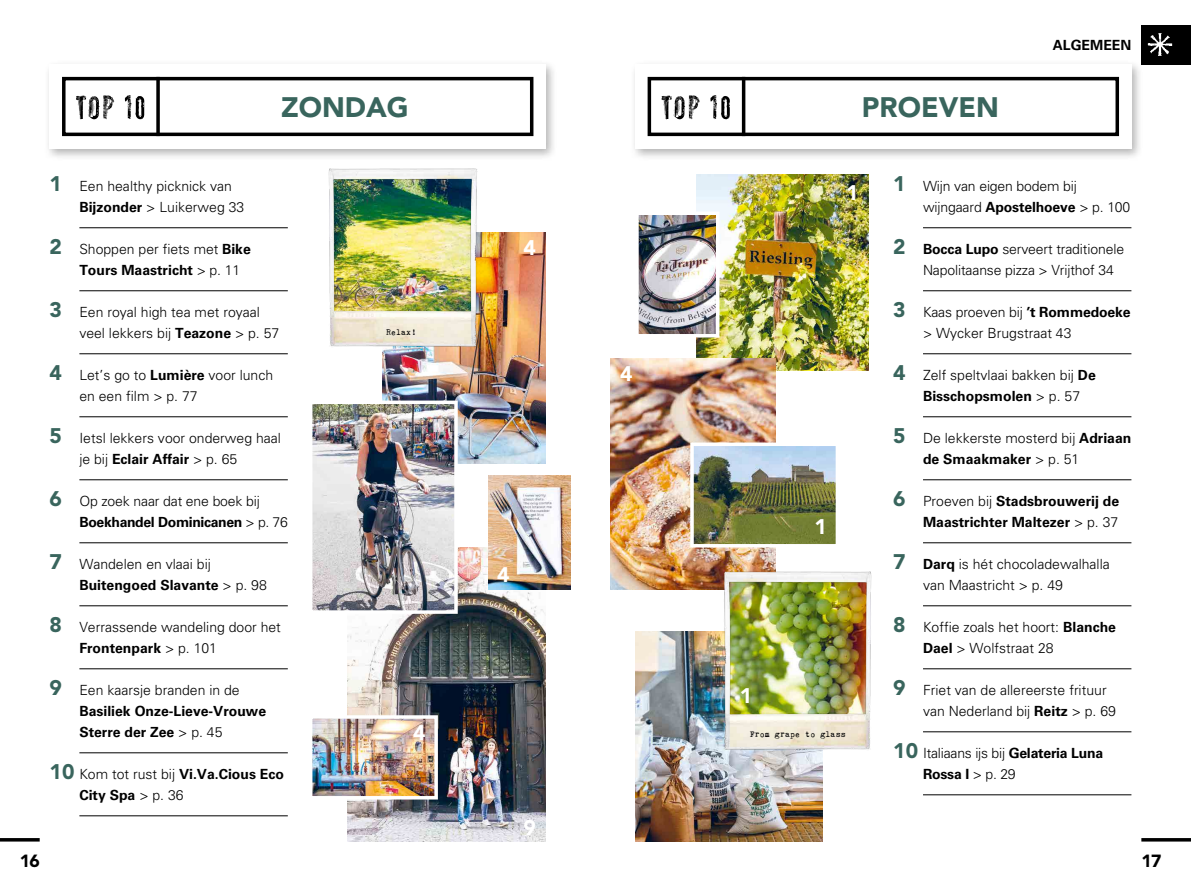
<style>
.page{position:relative;width:1191px;height:893px;background:#fff}
.page>*{position:absolute;margin:0;border:0;box-sizing:border-box;transform-origin:0 0}
.t1{font:900 28px "Avenir";color:#39655d}
.t2{font:900 21px "Avenir";color:#39655d}
.t3{font:900 21px "Avenir";color:#fff}
.t4{font:900 17.5px "Avenir LT Std";color:#000}
.t5{font:300 14px/21px "Univers LT Std";color:#000}
.t6{font:700 14px/21px "Univers LT Std";color:#000}
.t7{font:8.4px "Kingthings Trypewriter 2 100 p";letter-spacing:.01em;color:#000}
.s1{font-weight:700}
.s2{font-weight:300}
</style>
<div class="page">
<hr style="left:0;top:838px;width:40px;height:3px;background:#000">
<div style="left:45px;top:60px;width:512px;height:101px;background:#000;opacity:.3"></div>
<div style="left:50px;top:64px;width:496px;height:84px;background:#fff"></div>
<div style="left:62px;top:77px;width:471px;height:59px;border:4px solid #000"></div>
<svg style="left:156px;top:77px;width:4px;height:59px"></svg>
<svg style="left:76px;top:95px;width:68px;height:24px"></svg>
<hr style="left:79px;top:227px;width:209px;height:1px;background:#000">
<hr style="left:79px;top:290px;width:209px;height:1px;background:#000">
<hr style="left:79px;top:353px;width:209px;height:1px;background:#000">
<hr style="left:79px;top:416px;width:209px;height:1px;background:#000">
<hr style="left:79px;top:479px;width:209px;height:1px;background:#000">
<hr style="left:79px;top:542px;width:209px;height:1px;background:#000">
<hr style="left:79px;top:605px;width:209px;height:1px;background:#000">
<hr style="left:79px;top:668px;width:209px;height:1px;background:#000">
<hr style="left:79px;top:752px;width:209px;height:1px;background:#000">
<hr style="left:79px;top:815px;width:209px;height:1px;background:#000">
<img style="left:382px;top:232px;width:164px;height:231px">
<img style="left:347px;top:547px;width:199px;height:294px">
<img style="left:314px;top:720px;width:119px;height:74px">
<div style="left:309px;top:715px;width:129px;height:84px;border:4px solid #fff"></div>
<img style="left:314px;top:406px;width:139px;height:203px">
<div style="left:309px;top:401px;width:149px;height:213px;border:4px solid #fff"></div>
<img style="left:488px;top:475px;width:82px;height:114px">
<img style="left:328px;top:168px;width:159px;height:188px">
<hr style="left:1141px;top:838px;width:50px;height:3px;background:#000">
<div style="left:1141px;top:25px;width:50px;height:39px;background:#000"></div>
<img style="left:1147px;top:33px;width:26px;height:23px">
<div style="left:630px;top:60px;width:513px;height:101px;background:#000;opacity:.3"></div>
<div style="left:635px;top:64px;width:496px;height:84px;background:#fff"></div>
<div style="left:647px;top:77px;width:472px;height:59px;border:4px solid #000"></div>
<hr style="left:742px;top:77px;width:3px;height:59px;background:#000">
<svg style="left:661px;top:95px;width:69px;height:24px"></svg>
<hr style="left:923px;top:227px;width:208px;height:1px;background:#000">
<hr style="left:923px;top:290px;width:208px;height:1px;background:#000">
<hr style="left:923px;top:353px;width:208px;height:1px;background:#000">
<hr style="left:923px;top:416px;width:208px;height:1px;background:#000">
<hr style="left:923px;top:479px;width:208px;height:1px;background:#000">
<hr style="left:923px;top:542px;width:208px;height:1px;background:#000">
<hr style="left:923px;top:605px;width:208px;height:1px;background:#000">
<hr style="left:923px;top:668px;width:208px;height:1px;background:#000">
<hr style="left:923px;top:731px;width:208px;height:1px;background:#000">
<hr style="left:923px;top:794px;width:208px;height:1px;background:#000">
<img style="left:635px;top:631px;width:187px;height:210px">
<img style="left:696px;top:175px;width:172px;height:196px">
<img style="left:610px;top:358px;width:165px;height:231px">
<img style="left:695px;top:447px;width:139px;height:95px">
<div style="left:690px;top:442px;width:149px;height:105px;border:4px solid #fff"></div>
<img style="left:713px;top:565px;width:159px;height:195px">
<img style="left:640px;top:216px;width:74px;height:116px">
<div style="left:635px;top:211px;width:84px;height:126px;border:4px solid #fff"></div>
<h1 class="t1" style="left:281px;top:90px;width:129px">ZONDAG</h1>
<h2 class="t2" style="left:50px;top:170px;width:14px">1</h2>
<p class="t5" style="left:79px;top:175px;width:166px">Een healthy picknick van<br><span class="s1">Bijzonder</span> &gt; Luikerweg 33</p>
<p class="t5" style="left:79px;top:238px;width:173px">Shoppen per fiets met <span class="s1">Bike<br>Tours Maastricht</span> &gt; p. 11</p>
<p class="t5" style="left:79px;top:301px;width:201px">Een royal high tea met royaal veel lekkers bij <span class="s1">Teazone</span> &gt; p. 57</p>
<p class="t5" style="left:79px;top:364px;width:195px">Let’s go to <span class="s1">Lumière</span> voor lunch en een film &gt; p. 77</p>
<p class="t5" style="left:79px;top:427px;width:203px">Ietsl lekkers voor onderweg haal je bij <span class="s1">Eclair Affair</span> &gt; p. 65</p>
<p class="t5" style="left:79px;top:490px;width:210px">Op zoek naar dat ene boek bij<br><span class="s1">Boekhandel Dominicanen</span> &gt; p. 76</p>
<p class="t5" style="left:79px;top:553px;width:189px">Wandelen en vlaai bij<br><span class="s1">Buitengoed Slavante</span> &gt; p. 98</p>
<p class="t5" style="left:79px;top:616px;width:203px">Verrassende wandeling door het<br><span class="s1">Frontenpark</span> &gt; p. 101</p>
<p class="t5" style="left:79px;top:679px;width:162px">Een kaarsje branden in de</p>
<p class="t6" style="left:79px;top:700px;width:188px">Basiliek Onze-Lieve-Vrouwe<br>Sterre der Zee <span class="s2">&gt; p. 45</span></p>
<p class="t6" style="left:79px;top:763px;width:206px"><span class="s2">Kom tot rust bij</span> Vi.Va.Cious Eco<br>City Spa <span class="s2">&gt; p. 36</span></p>
<h2 class="t2" style="left:50px;top:233px;width:14px">2</h2>
<h2 class="t2" style="left:50px;top:296px;width:14px">3</h2>
<h2 class="t2" style="left:50px;top:359px;width:14px">4</h2>
<h2 class="t2" style="left:50px;top:422px;width:14px">5</h2>
<h2 class="t2" style="left:50px;top:485px;width:14px">6</h2>
<h2 class="t2" style="left:50px;top:548px;width:14px">7</h2>
<h2 class="t2" style="left:50px;top:611px;width:14px">8</h2>
<h2 class="t2" style="left:50px;top:674px;width:14px">9</h2>
<h2 class="t2" style="left:50px;top:758px;width:26px">10</h2>
<p class="t4" style="left:20px;top:850px;width:22px">16</p>
<p class="t7" style="left:386px;top:327px;width:32px">Relax!</p>
<h2 class="t3" style="left:413px;top:720px;width:14px">4</h2>
<h2 class="t3" style="left:523px;top:235px;width:14px">4</h2>
<h2 class="t3" style="left:497px;top:562px;width:14px">4</h2>
<h2 class="t3" style="left:523px;top:815px;width:14px">9</h2>
<h2 class="t3" style="left:620px;top:361px;width:14px">4</h2>
<h1 class="t1" style="left:862px;top:90px;width:138px">PROEVEN</h1>
<p class="t6" style="left:1052px;top:34px;width:80px">ALGEMEEN</p>
<h2 class="t3" style="left:846px;top:180px;width:14px">1</h2>
<h2 class="t3" style="left:740px;top:683px;width:14px">1</h2>
<h2 class="t3" style="left:814px;top:514px;width:14px">1</h2>
<p class="t7" style="left:749px;top:730px;width:97px">From grape to glass</p>
<h2 class="t2" style="left:893px;top:170px;width:14px">1</h2>
<p class="t5" style="left:923px;top:175px;width:209px">Wijn van eigen bodem bij wijngaard <span class="s1">Apostelhoeve</span> &gt; p. 100</p>
<p class="t5" style="left:923px;top:238px;width:203px"><span class="s1">Bocca Lupo</span> serveert traditionele<br>Napolitaanse pizza &gt; Vrijthof 34</p>
<p class="t5" style="left:923px;top:301px;width:209px">Kaas proeven bij <span class="s1">’t Rommedoeke </span>&gt; Wycker Brugstraat 43</p>
<p class="t5" style="left:923px;top:364px;width:174px">Zelf speltvlaai bakken bij <span class="s1">De<br>Bisschopsmolen</span> &gt; p. 57</p>
<p class="t5" style="left:923px;top:427px;width:210px">De lekkerste mosterd bij <span class="s1">Adriaan de Smaakmaker</span> &gt; p. 51</p>
<p class="t6" style="left:923px;top:490px;width:198px"><span class="s2">Proeven bij</span> Stadsbrouwerij de<br>Maastrichter Maltezer <span class="s2">&gt; p. 37</span></p>
<p class="t5" style="left:923px;top:553px;width:188px"><span class="s1">Darq</span> is hét chocoladewalhalla van Maastricht &gt; p. 49</p>
<p class="t5" style="left:923px;top:616px;width:194px">Koffie zoals het hoort: <span class="s1">Blanche<br>Dael</span> &gt; Wolfstraat 28</p>
<p class="t5" style="left:923px;top:679px;width:194px">Friet van de allereerste frituur van Nederland bij <span class="s1">Reitz</span> &gt; p. 69</p>
<p class="t5" style="left:923px;top:742px;width:182px">Italiaans ijs bij <span class="s1">Gelateria Luna<br>Rossa I</span> &gt; p. 29</p>
<h2 class="t2" style="left:893px;top:233px;width:14px">2</h2>
<h2 class="t2" style="left:893px;top:296px;width:14px">3</h2>
<h2 class="t2" style="left:893px;top:359px;width:14px">4</h2>
<h2 class="t2" style="left:893px;top:422px;width:14px">5</h2>
<h2 class="t2" style="left:893px;top:485px;width:14px">6</h2>
<h2 class="t2" style="left:893px;top:548px;width:14px">7</h2>
<h2 class="t2" style="left:893px;top:611px;width:14px">8</h2>
<h2 class="t2" style="left:893px;top:674px;width:14px">9</h2>
<h2 class="t2" style="left:893px;top:737px;width:26px">10</h2>
<p class="t4" style="left:1141px;top:850px;width:22px">17</p>
</div>
